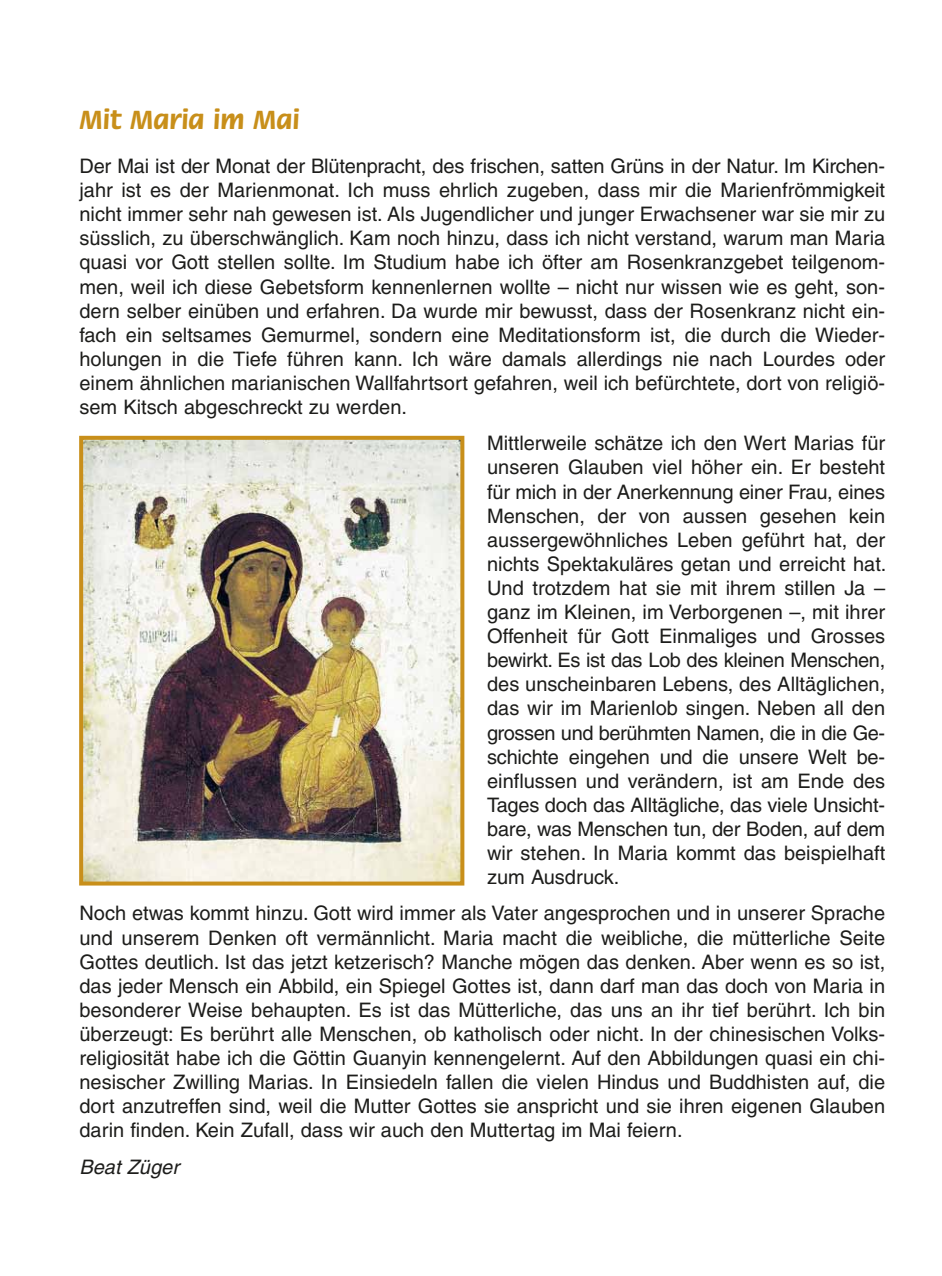
<style>
.page{position:relative;width:942px;height:1276px;background:#fff}
.page>*{position:absolute;margin:0;border:0;box-sizing:border-box;transform-origin:0 0}
.t1{font:700 28px "Flora";color:#c88f1a}
.t2{font:20px/24.2px "Helvetica";color:#1d1d1b;text-align:justify}
.t3{font:italic 20px "Helvetica";color:#1d1d1b}
</style>
<div class="page">
<img style="left:84px;top:441px;width:375px;height:439px">
<div style="left:79px;top:436px;width:385px;height:449px;border:4px solid #c88f1a"></div>
<h1 class="t1" style="left:79px;top:104px;width:222px">Mit Maria im Mai</h1>
<p class="t2" style="left:79px;top:154px;width:807px">Der Mai ist der Monat der Blütenpracht, des frischen, satten Grüns in der Natur. Im Kirchen&shy;jahr ist es der Marienmonat. Ich muss ehrlich zugeben, dass mir die Marienfrömmigkeit nicht immer sehr nah gewesen ist. Als Jugendlicher und junger Erwachsener war sie mir zu süsslich, zu überschwänglich. Kam noch hinzu, dass ich nicht verstand, warum man Maria quasi vor Gott stellen sollte. Im Studium habe ich öfter am Rosenkranzgebet teilgenom&shy;men, weil ich diese Gebetsform kennenlernen wollte – nicht nur wissen wie es geht, son&shy;dern selber einüben und erfahren. Da wurde mir bewusst, dass der Rosenkranz nicht ein&shy;fach ein seltsames Gemurmel, sondern eine Meditationsform ist, die durch die Wieder&shy;holungen in die Tiefe führen kann. Ich wäre damals allerdings nie nach Lourdes oder einem ähnlichen marianischen Wallfahrtsort gefahren, weil ich befürchtete, dort von religiö&shy;sem Kitsch abgeschreckt zu werden.</p>
<p class="t2" style="left:487px;top:431px;width:401px">Mittlerweile schätze ich den Wert Marias für unseren Glauben viel höher ein. Er besteht für mich in der Anerkennung einer Frau, eines Menschen, der von aussen gesehen kein aussergewöhnliches Leben geführt hat, der nichts Spektakuläres getan und erreicht hat.<br>Und trotzdem hat sie mit ihrem stillen Ja – ganz im Kleinen, im Verborgenen –, mit ihrer Offenheit für Gott Einmaliges und Grosses bewirkt. Es ist das Lob des kleinen Menschen, des unscheinbaren Lebens, des Alltäglichen, das wir im Marienlob singen. Neben all den grossen und berühmten Namen, die in die Ge&shy;schichte eingehen und die unsere Welt be&shy;einflussen und verändern, ist am Ende des Tages doch das Alltägliche, das viele Unsicht&shy;bare, was Menschen tun, der Boden, auf dem wir stehen. In Maria kommt das beispielhaft zum Ausdruck.</p>
<p class="t2" style="left:79px;top:901px;width:807px">Noch etwas kommt hinzu. Gott wird immer als Vater angesprochen und in unserer Sprache und unserem Denken oft vermännlicht. Maria macht die weibliche, die mütterliche Seite Gottes deutlich. Ist das jetzt ketzerisch? Manche mögen das denken. Aber wenn es so ist, das jeder Mensch ein Abbild, ein Spiegel Gottes ist, dann darf man das doch von Maria in besonderer Weise behaupten. Es ist das Mütterliche, das uns an ihr tief berührt. Ich bin überzeugt: Es berührt alle Menschen, ob katholisch oder nicht. In der chinesischen Volks&shy;religiosität habe ich die Göttin Guanyin kennengelernt. Auf den Abbildungen quasi ein chi&shy;nesischer Zwilling Marias. In Einsiedeln fallen die vielen Hindus und Buddhisten auf, die dort anzutreffen sind, weil die Mutter Gottes sie anspricht und sie ihren eigenen Glauben darin finden. Kein Zufall, dass wir auch den Muttertag im Mai feiern.</p>
<p class="t3" style="left:79px;top:1155px;width:101px">Beat Züger</p>
</div>
